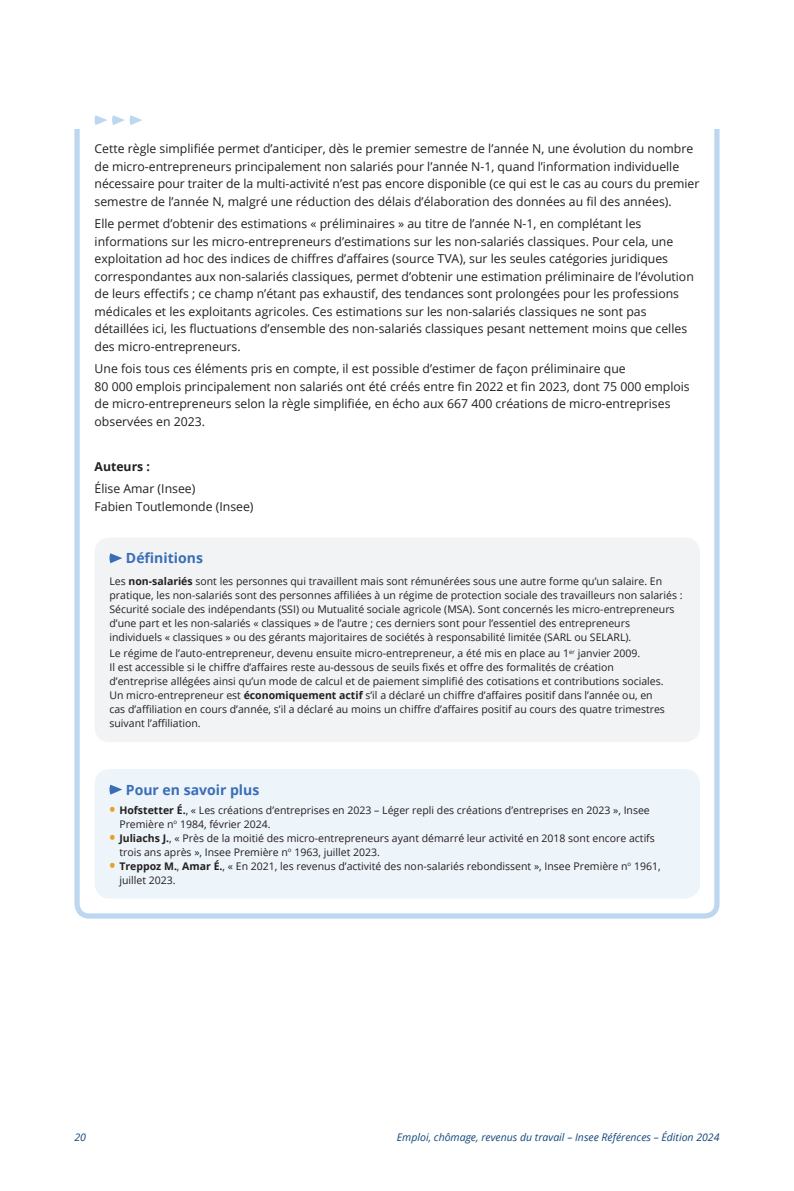
<style>
.page{position:relative;width:794px;height:1191px;background:#fff}
.page>*{position:absolute;margin:0;border:0;box-sizing:border-box;transform-origin:0 0}
.t1{font:700 14px "Open Sans";color:#396eb7}
.texte_encadré{font:12.25px/17.5px "Open Sans";color:#231f20}
.texte_encadré-2{font:700 12.25px "Open Sans";color:#231f20}
.t2{font:10.5px/14px "Open Sans";color:#231f20}
.t3{font:italic 10.5px "Open Sans";color:#11487b}
.s1{font-weight:700}
.s2{font-weight:700;font-size:15.75px;color:#e89d25}
</style>
<div class="page">
<div style="left:95px;top:537px;width:605px;height:205px;background:#f2f3f4;border-radius:15px"></div>
<svg style="left:109px;top:553px;width:13px;height:10px"></svg>
<div style="left:95px;top:769px;width:605px;height:129px;background:#edf4fa;border-radius:15px"></div>
<svg style="left:109px;top:784px;width:13px;height:10px"></svg>
<div style="left:74px;top:114px;width:645px;height:804px;border:5px solid #bcd7ef;border-radius:12px"></div>
<div style="left:0;top:99px;width:794px;height:30px;background:#fff"></div>
<svg style="left:94px;top:115px;width:48px;height:10px"></svg>
<p class="texte_encadré" style="left:95px;top:140px;width:606px">Cette règle simplifiée permet d’anticiper, dès le premier semestre de l’année N, une évolution du nombre de micro‑entrepreneurs principalement non salariés pour l’année N‑1, quand l’information individuelle nécessaire pour traiter de la multi‑activité n’est pas encore disponible (ce qui est le cas au cours du premier semestre de l’année N, malgré une réduction des délais d’élaboration des données au fil des années).</p>
<p class="texte_encadré" style="left:95px;top:215px;width:601px">Elle permet d’obtenir des estimations « préliminaires » au titre de l’année N‑1, en complétant les informations sur les micro‑entrepreneurs d’estimations sur les non‑salariés classiques. Pour cela, une exploitation ad hoc des indices de chiffres d’affaires (source TVA), sur les seules catégories juridiques correspondantes aux non‑salariés classiques, permet d’obtenir une estimation préliminaire de l’évolution de leurs effectifs ; ce champ n’étant pas exhaustif, des tendances sont prolongées pour les professions médicales et les exploitants agricoles. Ces estimations sur les non‑salariés classiques ne sont pas détaillées ici, les fluctuations d’ensemble des non‑salariés classiques pesant nettement moins que celles des micro‑entrepreneurs.</p>
<p class="texte_encadré" style="left:95px;top:360px;width:596px">Une fois tous ces éléments pris en compte, il est possible d’estimer de façon préliminaire que<br>80 000 emplois principalement non salariés ont été créés entre fin 2022 et fin 2023, dont 75 000 emplois de micro‑entrepreneurs selon la règle simplifiée, en écho aux 667 400 créations de micro‑entreprises observées en 2023.</p>
<p class="texte_encadré-2" style="left:95px;top:457px;width:57px">Auteurs :</p>
<p class="texte_encadré" style="left:95px;top:480px;width:160px">Élise Amar (Insee)<br>Fabien Toutlemonde (Insee)</p>
<p class="t1" style="left:126px;top:548px;width:78px">Définitions</p>
<p class="t2" style="left:109px;top:573px;width:574px">Les <span class="s1">non‑salariés</span> sont les personnes qui travaillent mais sont rémunérées sous une autre forme qu’un salaire. En pratique, les non‑salariés sont des personnes affiliées à un régime de protection sociale des travailleurs non salariés :<br>Sécurité sociale des indépendants (SSI) ou Mutualité sociale agricole (MSA). Sont concernés les micro‑entrepreneurs d’une part et les non‑salariés « classiques » de l’autre ; ces derniers sont pour l’essentiel des entrepreneurs individuels « classiques » ou des gérants majoritaires de sociétés à responsabilité limitée (SARL ou SELARL).</p>
<p class="t2" style="left:109px;top:646px;width:557px">Le régime de l’auto‑entrepreneur, devenu ensuite micro‑entrepreneur, a été mis en place au 1<sup>er</sup> janvier 2009.<br>Il est accessible si le chiffre d’affaires reste au‑dessous de seuils fixés et offre des formalités de création d’entreprise allégées ainsi qu’un mode de calcul et de paiement simplifié des cotisations et contributions sociales.<br>Un micro‑entrepreneur est <span class="s1">économiquement actif</span> s’il a déclaré un chiffre d’affaires positif dans l’année ou, en cas d’affiliation en cours d’année, s’il a déclaré au moins un chiffre d’affaires positif au cours des quatre trimestres suivant l’affiliation.</p>
<p class="t1" style="left:126px;top:779px;width:135px">Pour en savoir plus</p>
<p class="t2" style="left:119px;top:802px;width:532px;text-indent:-10px"><span class="s2">•</span> <span class="s1">Hofstetter É.</span>, « Les créations d’entreprises en 2023 – Léger repli des créations d’entreprises en 2023 », Insee<br>Première n<sup>o</sup> 1984, février 2024.</p>
<p class="t2" style="left:119px;top:830px;width:537px;text-indent:-10px"><span class="s2">•</span> <span class="s1">Juliachs J.</span>, « Près de la moitié des micro‑entrepreneurs ayant démarré leur activité en 2018 sont encore actifs trois ans après », Insee Première n<sup>o</sup> 1963, juillet 2023.</p>
<p class="t2" style="left:119px;top:858px;width:543px;text-indent:-10px"><span class="s2">•</span> <span class="s1">Treppoz M.</span>, <span class="s1">Amar É.</span>, « En 2021, les revenus d’activité des non‑salariés rebondissent », Insee Première n<sup>o</sup> 1961, juillet 2023.</p>
<p class="t3" style="left:74px;top:1130px;width:13px">20</p>
<p class="t3" style="left:397px;top:1130px;width:324px">Emploi, chômage, revenus du travail – Insee Références – Édition 2024</p>
</div>
